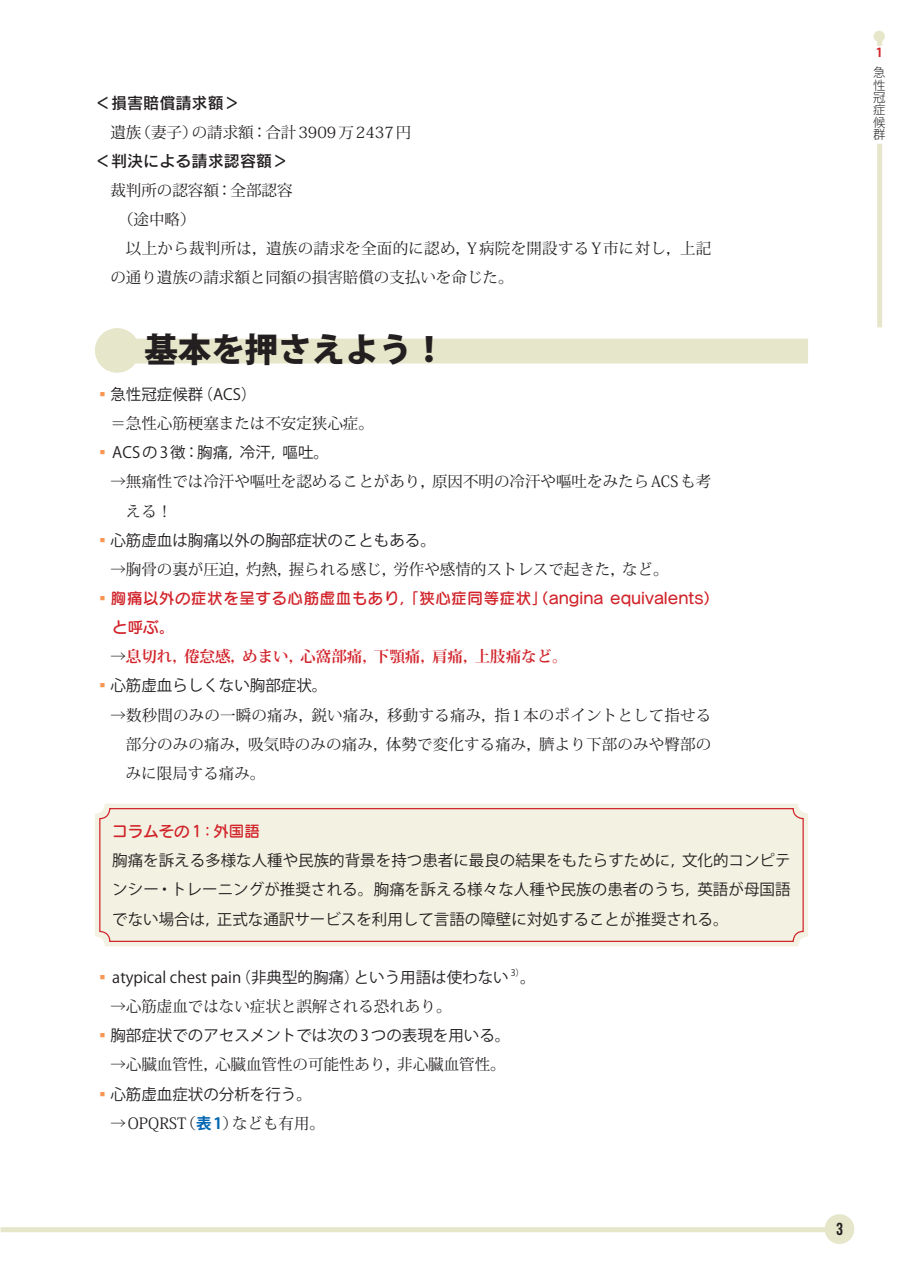
<style>
.page{position:relative;width:903px;height:1275px;background:#fff}
.page>*{position:absolute;margin:0;border:0;box-sizing:border-box;transform-origin:0 0}
.t1{font:800 33.43px "Koz Go Pr 6 N";color:#231f20}
.t2{font:700 17.32px "Bebas Neue Pro";color:#231f20}
.t3{font:16.1px "Rodin Pro N DB";color:#231f20}
.t4{font:15.58px/29.2px "Koz Min Pr 6 N";color:#231f20}
.t5{font:15.58px/29.2px "Koz Go Pr 6 N";color:#231f20;text-align:justify}
.t6{font:15.58px/29.2px "Seurat Pro N DB";letter-spacing:.035em;color:#d1232a}
.t7{font:15.58px "Koz Min Pr 6 N";letter-spacing:.02em;color:#231f20}
.t8{font:700 15.58px "Koz Min Pr 6 N";color:#d1232a}
.t9{font:15.58px "Seurat Pro N DB";color:#d1232a}
.t10{font:300 12.42px/12.4px "Koz Go Pr 6 N";color:#231f20;text-align:justify}
.t11{font:700 12.42px "Koz Go Pr 6 N";color:#e6e6ca}
.t12{font:700 12.42px "Koz Go Pr 6 N";color:#d1232a}
.t13{font:8.92px "Koz Go Pr 6 N";color:#231f20}
.s1{color:#f79551}
.s2{font-family:"Koz Go Pr 6 N";color:#f79551}
.s3{font-weight:400;color:#231f20}
.s4{font-size:15.58px}
.s5{font-family:"Koz Go Pr 6 N";font-weight:700;color:#0166b3}
</style>
<div class="page">
<div style="left:0;top:1227px;width:844px;height:5px;background:#e6e6ca"></div>
<div style="left:824px;top:1214px;width:30px;height:30px;background:#e6e6ca;border-radius:50%"></div>
<div style="left:130px;top:339px;width:678px;height:24px;background:#e6e6ca"></div>
<div style="left:95px;top:804px;width:713px;height:142px;background:#f3f2e2;border-radius:10px"></div>
<div style="left:99px;top:808px;width:705px;height:134px;border:1px solid #d1232a;border-radius:10px"></div>
<div style="left:95px;top:328px;width:45px;height:45px;background:#e6e6ca;border-radius:50%"></div>
<svg style="left:877px;top:40px;width:5px;height:6px"></svg>
<div style="left:877px;top:144px;width:5px;height:183px;background:#e6e6ca"></div>
<p class="t3" style="left:95px;top:92px;width:147px">＜損害賠償請求額＞</p>
<p class="t4" style="left:110px;top:118px;width:302px">遺族（妻子）の請求額：合計3909万2437円</p>
<p class="t3" style="left:95px;top:150px;width:195px">＜判決による請求認容額＞</p>
<p class="t4" style="left:110px;top:176px;width:184px">裁判所の認容額：全部認容</p>
<p class="t4" style="left:118px;top:205px;width:79px">（途中略）</p>
<p class="t7" style="left:126px;top:240px;width:587px">以上から裁判所は，遺族の請求を全面的に認め，Y病院を開設するY市に対し，上記</p>
<p class="t4" style="left:110px;top:263px;width:405px">の通り遺族の請求額と同額の損害賠償の支払いを命じた。</p>
<h1 class="t1" style="left:144px;top:331px;width:303px">基本を押さえよう！</h1>
<p class="t5" style="left:95px;top:380px;width:163px"><span class="s1">▪</span>急性冠症候群（ACS）</p>
<p class="t4" style="left:110px;top:409px;width:265px">＝急性心筋梗塞または不安定狭心症。</p>
<p class="t5" style="left:95px;top:438px;width:236px"><span class="s1">▪</span>ACS の 3 徴：胸痛，冷汗，嘔吐。</p>
<p class="t4" style="left:126px;top:467px;width:587px;text-indent:-16px">→無痛性では冷汗や嘔吐を認めることがあり，原因不明の冷汗や嘔吐をみたらACSも考える！</p>
<p class="t5" style="left:95px;top:526px;width:343px"><span class="s1">▪</span>心筋虚血は胸痛以外の胸部症状のこともある。</p>
<p class="t4" style="left:110px;top:555px;width:560px">→胸骨の裏が圧迫，灼熱，握られる感じ，労作や感情的ストレスで起きた，など。</p>
<p class="t6" style="left:112px;top:583px;width:608px;text-indent:-17px"><span class="s2">▪</span>胸痛以外の症状を呈する心筋虚血もあり，「狭心症同等症状」（angina equivalents）と呼ぶ。</p>
<p class="t8" style="left:110px;top:648px;width:459px"><span class="s3">→</span>息切れ，倦怠感，めまい，心窩部痛，下顎痛，肩痛，上肢痛など。</p>
<p class="t5" style="left:95px;top:671px;width:234px"><span class="s1">▪</span>心筋虚血らしくない胸部症状。</p>
<p class="t4" style="left:126px;top:701px;width:587px;text-align:justify;text-indent:-16px">→数秒間のみの一瞬の痛み，鋭い痛み，移動する痛み，指1本のポイントとして指せる部分のみの痛み，吸気時のみの痛み，体勢で変化する痛み，臍より下部のみや臀部のみに限局する痛み。</p>
<p class="t9" style="left:112px;top:821px;width:149px">コラムその1：外国語</p>
<p class="t5" style="left:112px;top:846px;width:680px">胸痛を訴える多様な人種や民族的背景を持つ患者に最良の結果をもたらすために，文化的コンピテンシー・トレーニングが推奨される。胸痛を訴える様々な人種や民族の患者のうち，英語が母国語でない場合は，正式な通訳サービスを利用して言語の障壁に対処することが推奨される。</p>
<p class="t5" style="left:95px;top:963px;width:415px"><span class="s1">▪</span>atypical chest pain（非典型的胸痛）という用語は使わない</p>
<p class="t13" style="left:511px;top:968px;width:26px">3）<span class="s4">。</span></p>
<p class="t4" style="left:110px;top:992px;width:343px">→心筋虚血ではない症状と誤解される恐れあり。</p>
<p class="t5" style="left:95px;top:1021px;width:417px"><span class="s1">▪</span>胸部症状でのアセスメントでは次の 3 つの表現を用いる。</p>
<p class="t4" style="left:110px;top:1050px;width:397px">→心臓血管性，心臓血管性の可能性あり，非心臓血管性。</p>
<p class="t5" style="left:95px;top:1079px;width:219px"><span class="s1">▪</span>心筋虚血症状の分析を行う。</p>
<p class="t4" style="left:110px;top:1109px;width:216px">→OPQRST（<span class="s5">表1</span>）なども有用。</p>
<p class="t11" style="left:873px;top:29px;width:13px">●</p>
<p class="t12" style="left:876px;top:45px;width:7px">1</p>
<p class="t10" style="left:873px;top:67px;width:14px">急性冠症候群</p>
<p class="t2" style="left:836px;top:1219px;width:8px">3</p>
</div>
